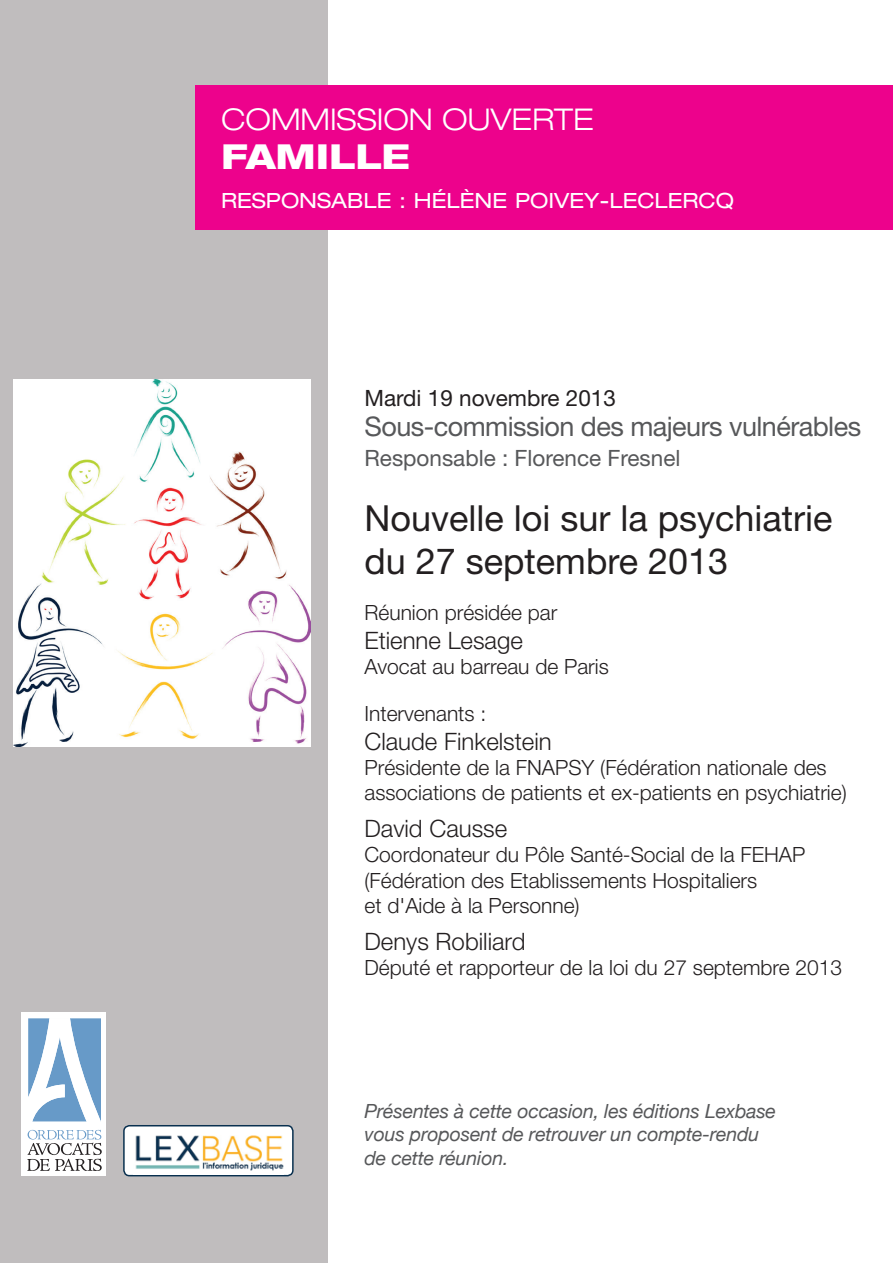
<style>
.page{position:relative;width:893px;height:1263px;background:#fff}
.page>*{position:absolute;margin:0;border:0;box-sizing:border-box;transform-origin:0 0}
.t1{font:36px/43.2px "Helvetica Neue LT";color:#231f20}
.t2{font:800 expanded 34.5px "Helvetica Neue LT";color:#fff}
.t3{font:300 expanded 30px "Helvetica Neue LT";color:#fff}
.t4{font:27px "Helvetica Neue LT";letter-spacing:-.02em;color:#57585a}
.t5{font:300 24px "Helvetica Neue LT";color:#231f20}
.t6{font:22.5px "Helvetica Neue LT";color:#57585a}
.t7{font:22.5px "Helvetica Neue LT";color:#231f20}
.t8{font:300 21px/25.2px "Helvetica Neue LT";color:#231f20}
.t9{font:expanded 21px "Helvetica Neue LT";color:#fff}
.t10{font:italic 19.5px/23.4px "Helvetica Neue LT";letter-spacing:-.01em;color:#57585a}
</style>
<div class="page">
<div style="left:0;top:0;width:327px;height:1263px;background:#c0bdbe"></div>
<div style="left:196px;top:85px;width:697px;height:145px;background:#ed028c"></div>
<img style="left:14px;top:379px;width:296px;height:368px">
<div style="left:22px;top:1013px;width:84px;height:163px;background:#fff"></div>
<svg style="left:27px;top:1130px;width:75px;height:41px"></svg>
<svg style="left:28px;top:1018px;width:73px;height:103px"></svg>
<div style="left:124px;top:1126px;width:169px;height:50px;background:#fff;border-radius:6px"></div>
<div style="left:123px;top:1125px;width:171px;height:51px;border:2px solid #09304f;border-radius:6px"></div>
<img style="left:133px;top:1135px;width:151px;height:39px">
<h3 class="t3" style="left:221px;top:101px;width:374px">COMMISSION OUVERTE</h3>
<h2 class="t2" style="left:221px;top:135px;width:190px">FAMILLE</h2>
<p class="t9" style="left:221px;top:188px;width:514px">RESPONSABLE : HÉLÈNE POIVEY-LECLERCQ</p>
<p class="t7" style="left:364px;top:385px;width:253px">Mardi 19 novembre 2013</p>
<p class="t4" style="left:364px;top:410px;width:498px">Sous-commission des majeurs vulnérables</p>
<p class="t6" style="left:364px;top:445px;width:317px">Responsable : Florence Fresnel</p>
<h1 class="t1" style="left:364px;top:496px;width:469px">Nouvelle loi sur la psychiatrie du 27 septembre 2013</h1>
<p class="t8" style="left:364px;top:600px;width:194px">Réunion présidée par</p>
<p class="t5" style="left:364px;top:626px;width:160px">Etienne Lesage</p>
<p class="t8" style="left:364px;top:654px;width:246px">Avocat au barreau de Paris</p>
<p class="t8" style="left:364px;top:700px;width:123px">Intervenants :</p>
<p class="t5" style="left:364px;top:726px;width:189px">Claude Finkelstein</p>
<p class="t8" style="left:364px;top:754px;width:484px">Présidente de la FNAPSY (Fédération nationale des associations de patients et ex-patients en psychiatrie)</p>
<p class="t5" style="left:364px;top:814px;width:144px">David Causse</p>
<p class="t8" style="left:364px;top:842px;width:442px">Coordonateur du Pôle Santé-Social de la FEHAP (Fédération des Etablissements Hospitaliers<br>et d'Aide à la Personne)</p>
<p class="t5" style="left:364px;top:927px;width:162px">Denys Robiliard</p>
<p class="t8" style="left:364px;top:955px;width:479px">Député et rapporteur de la loi du 27 septembre 2013</p>
<p class="t10" style="left:364px;top:1099px;width:413px">Présentes à cette occasion, les éditions Lexbase vous proposent de retrouver un compte-rendu de cette réunion.</p>
</div>
